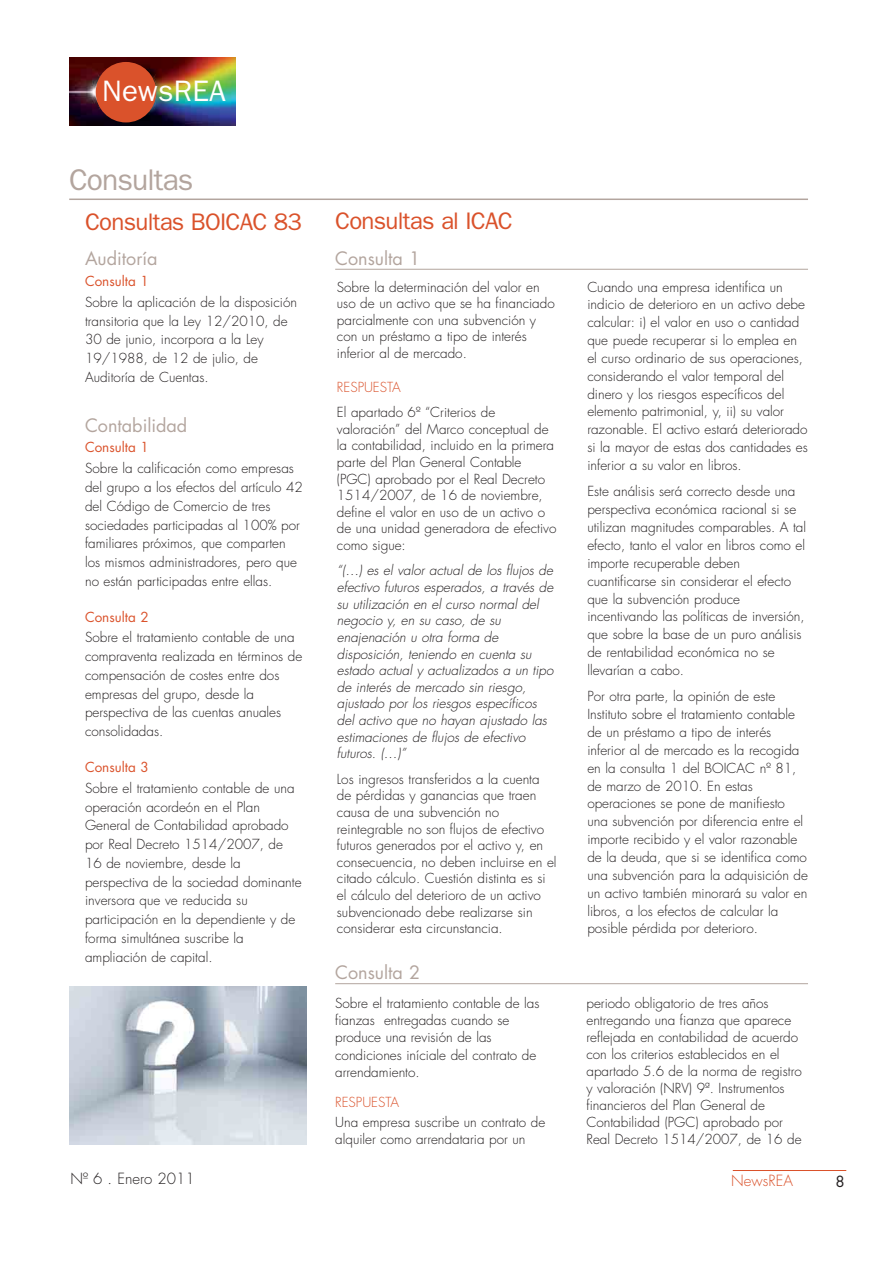
<style>
.page{position:relative;width:893px;height:1263px;background:#fff}
.page>*{position:absolute;margin:0;border:0;box-sizing:border-box;transform-origin:0 0}
.t1{font:30px "Franklin Gothic";letter-spacing:-.03em;color:#b3a59e}
.t2{font:29.7px "Franklin Gothic";letter-spacing:.01em;color:#fff}
.t3{font:24px "Franklin Gothic";letter-spacing:-.03em;color:#da522b}
.t4{font:18px "Futura";color:#b3a59e}
.t5{font:300 15px "Futura";color:#231f20}
.t6{font:300 15px "Futura";color:#da522b}
.t7{font:15px "Futura";color:#231f20}
.t8{font:300 13.5px/17.9px "Futura";color:#231f20}
.t9{font:italic 300 13.5px/16.6px "Futura";color:#231f20}
.t10{font:13.5px "Futura";color:#da522b}
.t11{font:300 13.5px "Futura";color:#da522b}
</style>
<div class="page">
<img style="left:69px;top:986px;width:237px;height:158px">
<hr style="left:733px;top:1170px;width:113px;height:1px;background:#da522b">
<img style="left:69px;top:58px;width:167px;height:68px">
<div style="left:96px;top:62px;width:60px;height:60px;background:#da522b;border-radius:50%"></div>
<hr style="left:69px;top:199px;width:739px;height:1px;background:#b3a59e">
<hr style="left:335px;top:269px;width:473px;height:1px;background:#b3a59e">
<hr style="left:335px;top:983px;width:473px;height:1px;background:#b3a59e">
<h2 class="t2" style="left:102px;top:81px;width:125px">NewsREA</h2>
<h1 class="t1" style="left:69px;top:169px;width:126px">Consultas</h1>
<h3 class="t3" style="left:85px;top:213px;width:218px">Consultas BOICAC 83</h3>
<h3 class="t4" style="left:85px;top:250px;width:74px">Auditoría</h3>
<h3 class="t4" style="left:335px;top:250px;width:86px">Consulta 1</h3>
<h3 class="t3" style="left:335px;top:213px;width:179px">Consultas al ICAC</h3>
<p class="t10" style="left:85px;top:275px;width:65px">Consulta 1</p>
<p class="t8" style="left:85px;top:294px;width:213px;line-height:18.8px">Sobre la aplicación de la disposición transitoria que la Ley 12/2010, de<br>30 de junio, incorpora a la Ley<br>19/1988, de 12 de julio, de<br>Auditoría de Cuentas.</p>
<h3 class="t4" style="left:85px;top:417px;width:104px">Contabilidad</h3>
<p class="t10" style="left:85px;top:441px;width:65px">Consulta 1</p>
<p class="t8" style="left:85px;top:460px;width:219px;line-height:18.8px">Sobre la calificación como empresas del grupo a los efectos del artículo 42 del Código de Comercio de tres sociedades participadas al 100% por familiares próximos, que comparten los mismos administradores, pero que no están participadas entre ellas.</p>
<p class="t10" style="left:85px;top:610px;width:65px">Consulta 2</p>
<p class="t8" style="left:85px;top:629px;width:219px;line-height:18.8px">Sobre el tratamiento contable de una compraventa realizada en términos de compensación de costes entre dos empresas del grupo, desde la perspectiva de las cuentas anuales consolidadas.</p>
<p class="t10" style="left:85px;top:761px;width:65px">Consulta 3</p>
<p class="t8" style="left:85px;top:780px;width:218px;line-height:18.8px">Sobre el tratamiento contable de una operación acordeón en el Plan<br>General de Contabilidad aprobado por Real Decreto 1514/2007, de<br>16 de noviembre, desde la perspectiva de la sociedad dominante inversora que ve reducida su participación en la dependiente y de forma simultánea suscribe la ampliación de capital.</p>
<p class="t8" style="left:337px;top:279px;width:219px;line-height:16.6px">Sobre la determinación del valor en uso de un activo que se ha financiado parcialmente con una subvención y con un préstamo a tipo de interés inferior al de mercado.</p>
<p class="t11" style="left:337px;top:381px;width:65px">RESPUESTA</p>
<p class="t8" style="left:337px;top:405px;width:221px;line-height:16.6px">El apartado 6º “Criterios de valoración” del Marco conceptual de la contabilidad, incluido en la primera parte del Plan General Contable (PGC) aprobado por el Real Decreto<br>1514/2007, de 16 de noviembre, define el valor en uso de un activo o de una unidad generadora de efectivo como sigue:</p>
<p class="t9" style="left:337px;top:563px;width:220px">“(…) es el valor actual de los flujos de efectivo futuros esperados, a través de su utilización en el curso normal del negocio y, en su caso, de su enajenación u otra forma de disposición, teniendo en cuenta su estado actual y actualizados a un tipo de interés de mercado sin riesgo, ajustado por los riesgos específicos del activo que no hayan ajustado las estimaciones de flujos de efectivo futuros. (…)”</p>
<p class="t8" style="left:337px;top:771px;width:221px;line-height:16.6px">Los ingresos transferidos a la cuenta de pérdidas y ganancias que traen causa de una subvención no reintegrable no son flujos de efectivo futuros generados por el activo y, en consecuencia, no deben incluirse en el citado cálculo. Cuestión distinta es si el cálculo del deterioro de un activo subvencionado debe realizarse sin considerar esta circunstancia.</p>
<h3 class="t4" style="left:335px;top:964px;width:86px">Consulta 2</h3>
<p class="t8" style="left:335px;top:995px;width:206px;line-height:17.2px">Sobre el tratamiento contable de las fianzas entregadas cuando se produce una revisión de las condiciones iníciale del contrato de arrendamiento.</p>
<p class="t11" style="left:335px;top:1096px;width:65px">RESPUESTA</p>
<p class="t8" style="left:335px;top:1114px;width:212px;line-height:17.2px">Una empresa suscribe un contrato de alquiler como arrendataria por un</p>
<p class="t8" style="left:587px;top:279px;width:222px">Cuando una empresa identifica un indicio de deterioro en un activo debe calcular: i) el valor en uso o cantidad que puede recuperar si lo emplea en el curso ordinario de sus operaciones, considerando el valor temporal del dinero y los riesgos específicos del elemento patrimonial, y, ii) su valor razonable. El activo estará deteriorado si la mayor de estas dos cantidades es inferior a su valor en libros.</p>
<p class="t8" style="left:587px;top:484px;width:220px">Este análisis será correcto desde una perspectiva económica racional si se utilizan magnitudes comparables. A tal efecto, tanto el valor en libros como el importe recuperable deben cuantificarse sin considerar el efecto que la subvención produce incentivando las políticas de inversión, que sobre la base de un puro análisis de rentabilidad económica no se llevarían a cabo.</p>
<p class="t8" style="left:587px;top:689px;width:222px">Por otra parte, la opinión de este Instituto sobre el tratamiento contable de un préstamo a tipo de interés inferior al de mercado es la recogida en la consulta 1 del BOICAC nº 81, de marzo de 2010. En estas operaciones se pone de manifiesto una subvención por diferencia entre el importe recibido y el valor razonable de la deuda, que si se identifica como una subvención para la adquisición de un activo también minorará su valor en libros, a los efectos de calcular la posible pérdida por deterioro.</p>
<p class="t8" style="left:586px;top:996px;width:217px;line-height:17px">periodo obligatorio de tres años entregando una fianza que aparece reflejada en contabilidad de acuerdo con los criterios establecidos en el apartado 5.6 de la norma de registro y valoración (NRV) 9ª. Instrumentos financieros del Plan General de Contabilidad (PGC) aprobado por Real Decreto 1514/2007, de 16 de</p>
<p class="t5" style="left:71px;top:1172px;width:126px">Nº 6 . Enero 2011</p>
<p class="t6" style="left:731px;top:1174px;width:63px">NewsREA</p>
<p class="t7" style="left:835px;top:1175px;width:11px">8</p>
</div>
